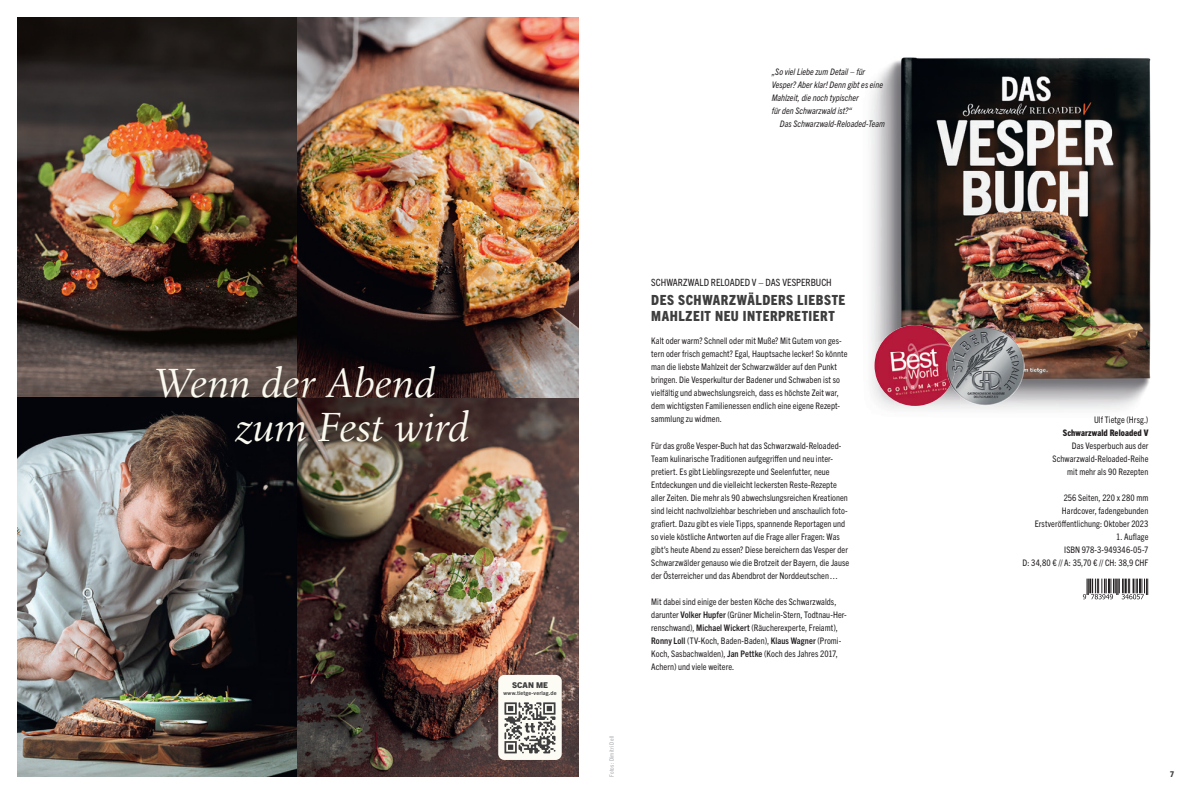
<style>
.page{position:relative;width:1191px;height:794px;background:#fff}
.page>*{position:absolute;margin:0;border:0;box-sizing:border-box;transform-origin:0 0}
.t1{font:italic 42px/44px "Birka LT Pro";letter-spacing:-.005em;color:#fbfaf0}
.t2{font:800 condensed 14px/16px "Trade Gothic Next LT Pro";letter-spacing:.04em;color:#3e3e3f}
.t3{font:condensed 10px "Trade Gothic Next LT Pro";color:#231f20}
.t4{font:condensed 9px/13px "Trade Gothic Next LT Pro";letter-spacing:.005em;color:#231f20}
.t5{font:italic condensed 9px/13px "Trade Gothic Next LT Pro";letter-spacing:.005em;color:#231f20}
.t6{font:800 condensed 9px "Trade Gothic Next LT Pro";letter-spacing:.01em;color:#231f20}
.t7{font:800 8px "Trade Gothic Next LT Pro";letter-spacing:.015em;color:#3e3e3f}
.t8{font:800 condensed 8px "Trade Gothic Next LT Pro";color:#3e3e3f}
.t9{font:condensed 6px "Trade Gothic Next LT Pro";letter-spacing:.04em;color:#a8a9ad}
.t10{font:700 5.5px "Trade Gothic Next LT Pro";letter-spacing:.02em;color:#3e3e3f}
.s1{font-weight:700}
</style>
<div class="page">
<img style="left:870px;top:57px;width:189px;height:286px">
<img style="left:1059px;top:58px;width:92px;height:352px">
<img style="left:927px;top:342px;width:33px;height:68px">
<img style="left:993px;top:342px;width:66px;height:68px">
<img style="left:960px;top:396px;width:33px;height:14px">
<svg style="left:1082px;top:578px;width:66px;height:21px"></svg>
<img style="left:17px;top:17px;width:561px;height:760px">
<div style="left:498px;top:675px;width:64px;height:85px;background:#fcfbf4;border-radius:6px"></div>
<svg style="left:504px;top:702px;width:51px;height:51px"></svg>
<img style="left:876px;top:325px;width:75px;height:27px">
<img style="left:874px;top:352px;width:72px;height:27px">
<img style="left:876px;top:379px;width:74px;height:27px">
<img style="left:955px;top:328px;width:30px;height:13px">
<img style="left:946px;top:348px;width:9px;height:36px">
<p class="t5" style="left:771px;top:65px;width:113px">„So viel Liebe zum Detail – für<br>Vesper? Aber klar! Denn gibt es eine<br>Mahlzeit, die noch typischer<br>für den Schwarzwald ist?“</p>
<p class="t5" style="left:780px;top:117px;width:107px">Das Schwarzwald-Reloaded-Team</p>
<h1 class="t1" style="left:235px;top:361px;width:235px;text-indent:-82px">Wenn der Abend zum Fest wird</h1>
<p class="t7" style="left:512px;top:680px;width:37px">SCAN ME</p>
<p class="t10" style="left:503px;top:689px;width:55px">www.tietge-verlag.de</p>
<p class="t9" style="left:607px;top:777px;width:43px;rotate:-90deg">Fotos: Dimitri Dell</p>
<p class="t3" style="left:651px;top:275px;width:182px">SCHWARZWALD RELOADED V – DAS VESPERBUCH</p>
<h2 class="t2" style="left:651px;top:291px;width:196px">DES SCHWARZWÄLDERS LIEBSTE<br>MAHLZEIT NEU INTERPRETIERT</h2>
<p class="t4" style="left:651px;top:334px;width:198px">Kalt oder warm? Schnell oder mit Muße? Mit Gutem von ges&shy;tern oder frisch gemacht? Egal, Hauptsache lecker! So könnte man die liebste Mahlzeit der Schwarzwälder auf den Punkt bringen. Die Vesperkultur der Badener und Schwaben ist so vielfältig und abwechslungsreich, dass es höchste Zeit war, dem wichtigsten Familienessen endlich eine eigene Rezept&shy;sammlung zu widmen.</p>
<p class="t4" style="left:651px;top:438px;width:199px">Für das große Vesper-Buch hat das Schwarzwald-Reloaded-Team kulinarische Traditionen aufgegriffen und neu inter&shy;pretiert. Es gibt Lieblingsrezepte und Seelenfutter, neue Entdeckungen und die vielleicht leckersten Reste-Rezepte aller Zeiten. Die mehr als 90 abwechslungsreichen Kreationen sind leicht nachvollziehbar beschrieben und anschaulich foto&shy;grafiert. Dazu gibt es viele Tipps, spannende Reportagen und so viele köstliche Antworten auf die Frage aller Fragen: Was gibt’s heute Abend zu essen? Diese bereichern das Vesper der Schwarzwälder genauso wie die Brotzeit der Bayern, die Jause der Österreicher und das Abendbrot der Norddeutschen …</p>
<p class="t4" style="left:651px;top:594px;width:197px">Mit dabei sind einige der besten Köche des Schwarzwalds, darunter <span class="s1">Volker Hupfer</span> (Grüner Michelin-Stern, Todtnau-Her&shy;renschwand), <span class="s1">Michael Wickert</span> (Räucherexperte, Freiamt), <span class="s1">Ronny Loll</span> (TV-Koch, Baden-Baden), <span class="s1">Klaus Wagner</span> (Promi-Koch, Sasbachwalden), <span class="s1">Jan Pettke</span> (Koch des Jahres 2017, Achern) und viele weitere.</p>
<p class="t4" style="left:1094px;top:412px;width:56px">Ulf Tietge (Hrsg.)</p>
<p class="t6" style="left:1062px;top:426px;width:87px">Schwarzwald Reloaded V</p>
<p class="t4" style="left:1052px;top:438px;width:97px;text-align:right">Das Vesperbuch aus der<br>Schwarzwald-Reloaded-Reihe mit mehr als 90 Rezepten</p>
<p class="t4" style="left:1034px;top:490px;width:115px;text-align:right">256 Seiten, 220 x 280 mm<br>Hardcover, fadengebunden<br>Erstveröffentlichung: Oktober 2023</p>
<p class="t4" style="left:1022px;top:529px;width:127px;text-align:right">1. Auflage<br>ISBN 978-3-949346-05-7<br>D: 34,80 € // A: 35,70 € // CH: 38,9 CHF</p>
<p class="t8" style="left:1170px;top:768px;width:5px">7</p>
</div>
